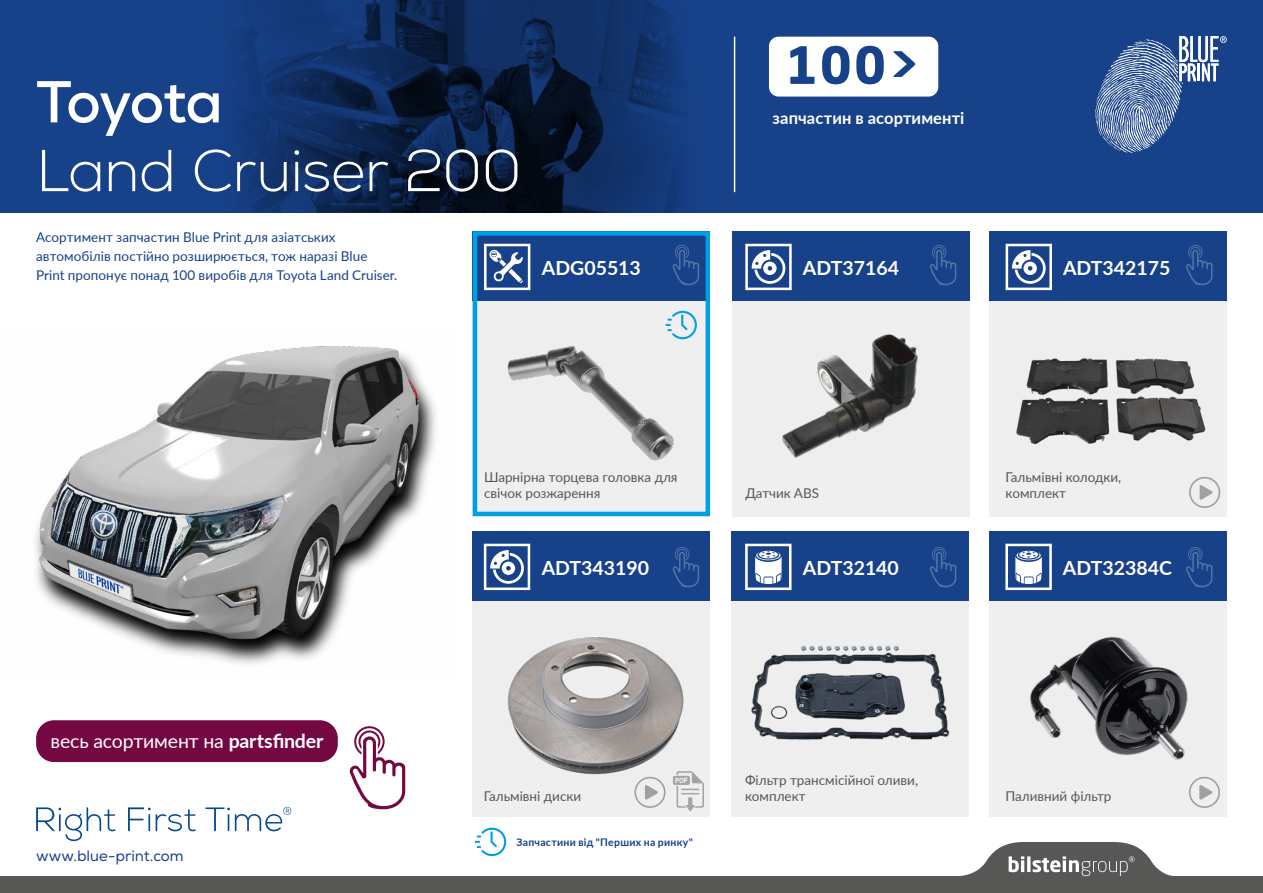
<style>
.page{position:relative;width:1263px;height:893px;background:#fff}
.page>*{position:absolute;margin:0;border:0;box-sizing:border-box;transform-origin:0 0}
.t1{font:300 58.95px "Nexa";letter-spacing:-.015em;color:#fff}
.t2{font:700 58.95px "Nexa";letter-spacing:-.035em;color:#fff}
.t3{font:700 50.7px "Neo Sans Pro";color:#174188}
.t4{font:700 19.5px "Lato";color:#fff}
.t5{font:19.5px "Lato";letter-spacing:-.01em;color:#fff}
.t6{font:700 16.5px "Lato";letter-spacing:.005em;color:#fff}
.t7{font:15px "Nexa";color:#174188}
.t8{font:13.5px/16.2px "Lato";color:#575756}
.t9{font:13.5px/19.2px "Lato";letter-spacing:.005em;color:#174188}
.t10{font:700 10.5px "Lato";letter-spacing:.025em;color:#174188}
.s1{font-weight:700}
</style>
<div class="page">
<div style="left:732px;top:531px;width:237px;height:286px;background:#f0eff0"></div>
<div style="left:732px;top:531px;width:237px;height:70px;background:#174188"></div>
<div style="left:472px;top:531px;width:238px;height:286px;background:#f0eff0"></div>
<div style="left:472px;top:531px;width:238px;height:70px;background:#174188"></div>
<div style="left:732px;top:231px;width:237px;height:286px;background:#f0eff0"></div>
<div style="left:473px;top:231px;width:237px;height:286px;background:#f0eff0"></div>
<div style="left:473px;top:231px;width:237px;height:70px;background:#174188"></div>
<div style="left:732px;top:231px;width:237px;height:70px;background:#174188"></div>
<svg style="left:36px;top:807px;width:80px;height:34px"></svg>
<svg style="left:128px;top:807px;width:68px;height:24px"></svg>
<svg style="left:206px;top:807px;width:85px;height:24px"></svg>
<div style="left:0;top:876px;width:1263px;height:17px;background:#575756"></div>
<div style="left:990px;top:231px;width:237px;height:286px;background:#f0eff0"></div>
<div style="left:989px;top:531px;width:238px;height:286px;background:#f0eff0"></div>
<svg style="left:0;top:0;width:1263px;height:213px;background:#133774"></svg>
<svg style="left:1095px;top:36px;width:132px;height:117px;background:#5171a6"></svg>
<div style="left:990px;top:231px;width:237px;height:70px;background:#174188"></div>
<div style="left:989px;top:531px;width:238px;height:70px;background:#174188"></div>
<div style="left:36px;top:720px;width:302px;height:42px;background:#730842;border-radius:18px"></div>
<svg style="left:672px;top:245px;width:27px;height:40px"></svg>
<svg style="left:672px;top:547px;width:27px;height:40px"></svg>
<svg style="left:930px;top:245px;width:26px;height:40px"></svg>
<svg style="left:930px;top:547px;width:26px;height:40px"></svg>
<svg style="left:1186px;top:245px;width:26px;height:40px"></svg>
<svg style="left:1186px;top:547px;width:26px;height:40px"></svg>
<svg style="left:349px;top:726px;width:56px;height:83px"></svg>
<svg style="left:474px;top:842px;width:699px;height:35px"></svg>
<svg style="left:1009px;top:856px;width:125px;height:20px"></svg>
<svg style="left:665px;top:311px;width:32px;height:28px"></svg>
<svg style="left:484px;top:244px;width:46px;height:46px"></svg>
<svg style="left:745px;top:244px;width:47px;height:46px"></svg>
<svg style="left:1005px;top:244px;width:47px;height:46px"></svg>
<svg style="left:484px;top:544px;width:46px;height:46px"></svg>
<svg style="left:745px;top:544px;width:46px;height:46px"></svg>
<svg style="left:1005px;top:544px;width:47px;height:46px"></svg>
<img style="left:507px;top:336px;width:175px;height:125px">
<img style="left:507px;top:637px;width:177px;height:140px">
<img style="left:782px;top:334px;width:136px;height:124px">
<img style="left:751px;top:645px;width:199px;height:95px">
<img style="left:1016px;top:358px;width:190px;height:119px">
<img style="left:1030px;top:636px;width:158px;height:124px">
<div style="left:473px;top:231px;width:237px;height:285px;border:4px solid #009fe3"></div>
<svg style="left:1189px;top:477px;width:31px;height:31px"></svg>
<svg style="left:634px;top:777px;width:32px;height:31px"></svg>
<svg style="left:1189px;top:777px;width:31px;height:31px"></svg>
<svg style="left:673px;top:771px;width:31px;height:40px"></svg>
<img style="left:35px;top:346px;width:401px;height:318px">
<svg style="left:475px;top:828px;width:31px;height:28px"></svg>
<div style="left:769px;top:37px;width:169px;height:60px;background:#fff;border-radius:10px"></div>
<hr style="left:734px;top:37px;width:1px;height:155px;background:#fff">
<h1 class="t2" style="left:36px;top:64px;width:188px">Toyota</h1>
<h1 class="t1" style="left:36px;top:136px;width:487px">Land Cruiser 200</h1>
<p class="t9" style="left:36px;top:227px;width:363px">Асортимент запчастин Blue Print для азіатських автомобілів постійно розширюється, тож наразі Blue<br>Print пропонує понад 100 виробів для Toyota Land Cruiser.</p>
<h2 class="t3" style="left:785px;top:33px;width:137px">100&gt;</h2>
<p class="t6" style="left:772px;top:106px;width:193px">запчастин в асортименті</p>
<h3 class="t4" style="left:542px;top:253px;width:101px">ADG05513</h3>
<h3 class="t4" style="left:803px;top:253px;width:98px">ADT37164</h3>
<h3 class="t4" style="left:1063px;top:253px;width:109px">ADT342175</h3>
<h3 class="t5" style="left:51px;top:727px;width:274px">весь асортимент на <span class="s1">partsfinder</span></h3>
<p class="t7" style="left:36px;top:847px;width:149px">www.blue-print.com</p>
<p class="t8" style="left:484px;top:468px;width:195px">Шарнірна торцева головка для свічок розжарення</p>
<p class="t8" style="left:745px;top:484px;width:75px">Датчик ABS</p>
<p class="t8" style="left:1005px;top:468px;width:117px">Гальмівні колодки, комплект</p>
<h3 class="t4" style="left:542px;top:553px;width:109px">ADT343190</h3>
<h3 class="t4" style="left:803px;top:553px;width:98px">ADT32140</h3>
<h3 class="t4" style="left:1063px;top:553px;width:111px">ADT32384C</h3>
<p class="t8" style="left:484px;top:787px;width:99px">Гальмівні диски</p>
<p class="t8" style="left:745px;top:771px;width:174px">Фільтр трансмісійної оливи, комплект</p>
<p class="t8" style="left:1005px;top:787px;width:107px">Паливний фільтр</p>
<p class="t10" style="left:516px;top:835px;width:178px">Запчастини від "Перших на ринку"</p>
</div>
